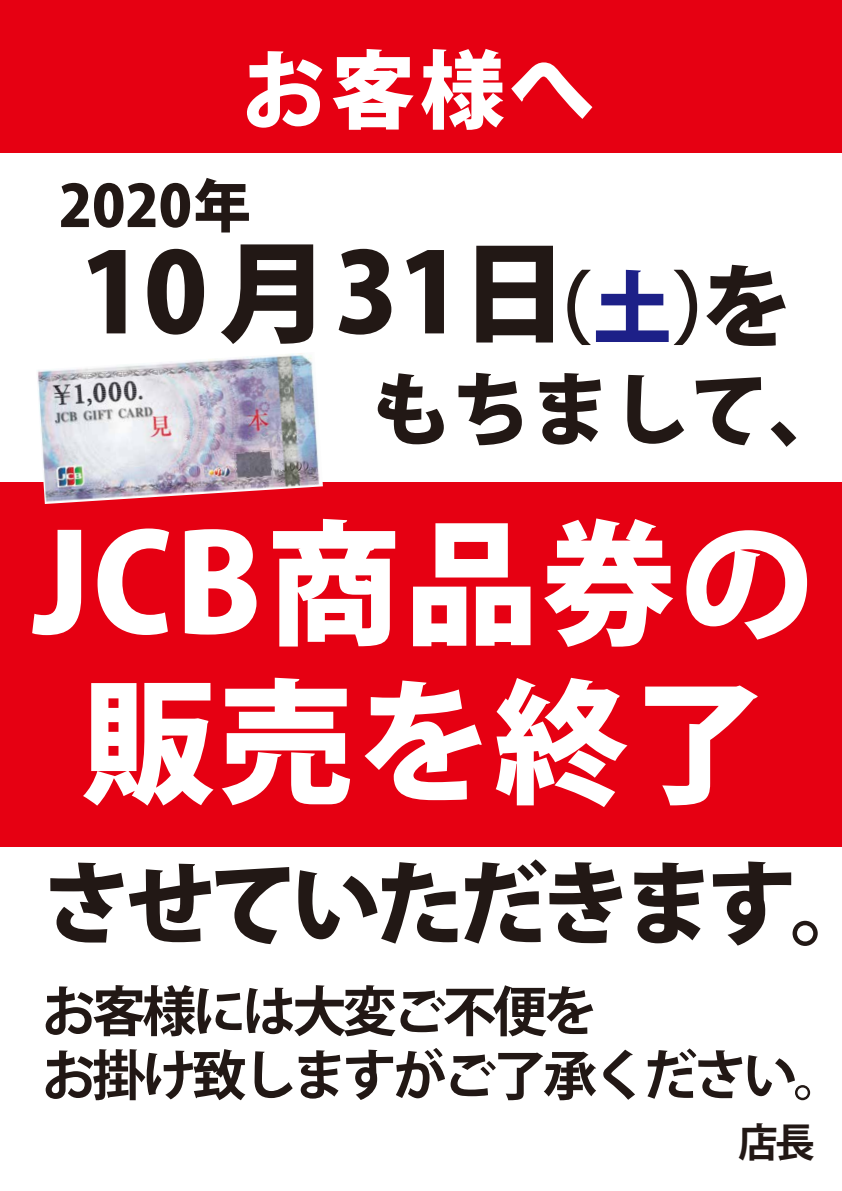
<style>
.page{position:relative;width:842px;height:1191px;background:#fff}
.page>*{position:absolute;margin:0;border:0;box-sizing:border-box;transform-origin:0 0}
.t1{font:800 134.2px/158.9px "Koz Go Pr 6 N";letter-spacing:.025em;color:#fff;text-align:center}
.t2{font:800 109.7px "Koz Go Pr 6 N";color:#221815}
.t3{font:800 89.9px "Koz Go Pr 6 N";letter-spacing:-.075em;color:#221815}
.t4{font:800 84.9px "Koz Go Pr 6 N";color:#fff}
.t5{font:800 79.4px "Koz Go Pr 6 N";color:#221815}
.t6{font:800 79.2px "Koz Go Pr 6 N";color:#221815}
.t7{font:800 57.3px "Koz Go Pr 6 N";color:#221815}
.t8{font:700 54.2px/64px "Koz Go Pr 6 N";letter-spacing:-.075em;color:#221815}
.t9{font:700 39.8px "Koz Go Pr 6 N";color:#221815}
.s1{color:#1d2088}
.s2{font-size:91.1px}
</style>
<div class="page">
<div style="left:0;top:482px;width:842px;height:365px;background:#e60012"></div>
<img style="left:37px;top:353px;width:286px;height:151px">
<div style="left:0;top:0;width:842px;height:152px;background:#e60012"></div>
<h3 class="t4" style="left:242px;top:43px;width:354px">お客様へ</h3>
<p class="t7" style="left:59px;top:174px;width:194px">2020年</p>
<h2 class="t2" style="left:80px;top:231px;width:490px">10月31日</h2>
<h3 class="t5" style="left:371px;top:365px;width:478px">もちまして、</h3>
<h3 class="t6" style="left:513px;top:264px;width:280px">（<span class="s1">土</span>）<span class="s2">を</span></h3>
<h1 class="t1" style="left:33px;top:508px;width:782px">JCB商品券の販売を終了</h1>
<h3 class="t3" style="left:42px;top:853px;width:840px">させていただきます。</h3>
<p class="t8" style="left:42px;top:980px;width:807px">お客様には大変ご不便を<br>お掛け致しますがご了承ください。</p>
<p class="t9" style="left:738px;top:1119px;width:78px">店長</p>
</div>
